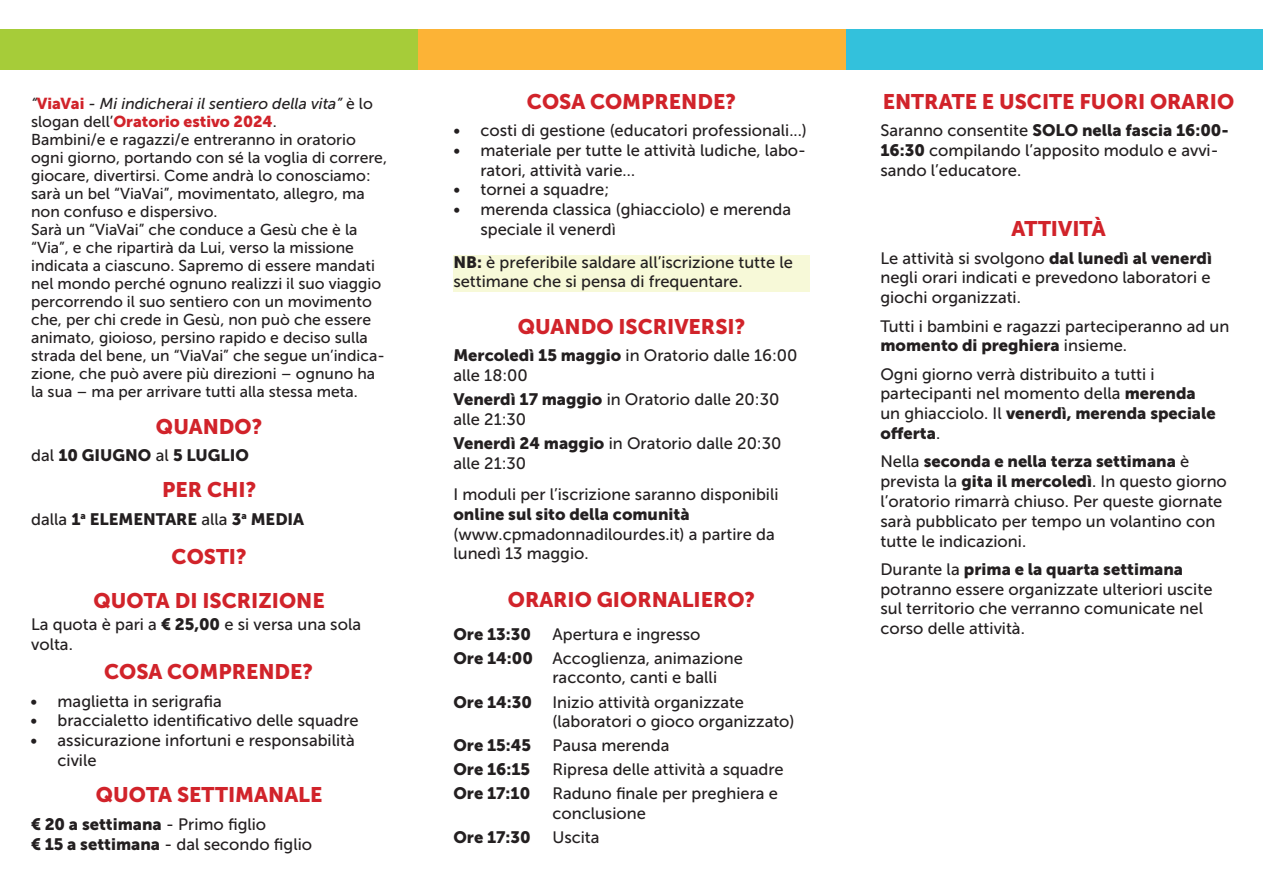
<style>
.page{position:relative;width:1263px;height:893px;background:#fff}
.page>*{position:absolute;margin:0;border:0;box-sizing:border-box;transform-origin:0 0}
.t1{font:21px "Museo Sans 900";color:#d1232a}
.t2{font:16.5px/19.8px "Museo Sans 500";color:#231f20}
.t3{font:16.5px "Museo Sans 900";color:#231f20}
.t4{font:15.75px/18px "Museo Sans 500";color:#231f20}
.t5{font:italic 15.75px/18px "Museo Sans 500";color:#231f20}
.s1{font-family:"Museo Sans 900";font-style:normal;color:#d1232a}
.s2{font-style:normal}
.s3{font-family:"Museo Sans 500"}
.s4{font-family:"Museo Sans 900"}
</style>
<div class="page">
<div style="left:386px;top:30px;width:460px;height:40px;background:#fcb336"></div>
<div style="left:0;top:30px;width:418px;height:40px;background:#a6cc39"></div>
<div style="left:846px;top:30px;width:417px;height:40px;background:#33c1dc"></div>
<div style="left:453px;top:255px;width:356px;height:37px;background:#f7f9d8"></div>
<p class="t5" style="left:31px;top:95px;width:343px">“<span class="s1">ViaVai</span> - Mi indicherai il sentiero della vita” <span class="s2">è lo slogan dell’</span><span class="s1">Oratorio estivo 2024</span><span class="s2">.</span></p>
<p class="t4" style="left:31px;top:131px;width:357px">Bambini/e e ragazzi/e entreranno in oratorio ogni giorno, portando con sé la voglia di correre, giocare, divertirsi. Come andrà lo conosciamo: sarà un bel “ViaVai”, movimentato, allegro, ma non confuso e dispersivo.</p>
<p class="t4" style="left:31px;top:221px;width:355px">Sarà un “ViaVai” che conduce a Gesù che è la “Via”, e che ripartirà da Lui, verso la missione indicata a ciascuno. Sapremo di essere mandati nel mondo perché ognuno realizzi il suo viaggio percorrendo il suo sentiero con un movimento che, per chi crede in Gesù, non può che essere animato, gioioso, persino rapido e deciso sulla strada del bene, un “ViaVai” che segue un’indica&shy;zione, che può avere più direzioni – ognuno ha la sua – ma per arrivare tutti alla stessa meta.</p>
<p class="t1" style="left:156px;top:414px;width:108px">QUANDO?</p>
<p class="t3" style="left:31px;top:446px;width:219px"><span class="s3">dal</span> 10 GIUGNO <span class="s3">al</span> 5 LUGLIO</p>
<p class="t1" style="left:162px;top:478px;width:96px">PER CHI?</p>
<p class="t3" style="left:31px;top:510px;width:275px"><span class="s3">dalla</span> 1<sup>a</sup> ELEMENTARE <span class="s3">alla</span> 3<sup>a</sup> MEDIA</p>
<p class="t1" style="left:172px;top:545px;width:77px">COSTI?</p>
<p class="t1" style="left:94px;top:589px;width:233px">QUOTA DI ISCRIZIONE</p>
<p class="t2" style="left:31px;top:615px;width:331px">La quota è pari a <span class="s4">€ 25,00</span> e si versa una sola volta.</p>
<p class="t1" style="left:104px;top:660px;width:211px">COSA COMPRENDE?</p>
<p class="t2" style="left:31px;top:691px;width:193px">• maglietta in serigrafia</p>
<p class="t2" style="left:31px;top:711px;width:330px">• braccialetto identificativo delle squadre</p>
<p class="t2" style="left:58px;top:731px;width:299px;text-indent:-27px">• assicurazione infortuni e responsabilità civile</p>
<p class="t1" style="left:96px;top:783px;width:228px">QUOTA SETTIMANALE</p>
<p class="t3" style="left:31px;top:815px;width:237px">€ 20 a settimana <span class="s3">- Primo figlio</span></p>
<p class="t2" style="left:31px;top:834px;width:283px"><span class="s4">€ 15 a settimana</span> - dal secondo figlio</p>
<p class="t1" style="left:527px;top:89px;width:211px">COSA COMPRENDE?</p>
<p class="t2" style="left:453px;top:121px;width:355px">• costi di gestione (educatori professionali...)</p>
<p class="t2" style="left:480px;top:140px;width:327px;text-indent:-27px">• materiale per tutte le attività ludiche, labo&shy;ratori, attività varie…</p>
<p class="t2" style="left:453px;top:180px;width:157px">• tornei a squadre;</p>
<p class="t2" style="left:480px;top:200px;width:312px;text-indent:-27px">• merenda classica (ghiacciolo) e merenda speciale il venerdì</p>
<p class="t2" style="left:453px;top:252px;width:341px"><span class="s4">NB:</span> è preferibile saldare all’iscrizione tutte le settimane che si pensa di frequentare.</p>
<p class="t1" style="left:518px;top:315px;width:229px">QUANDO ISCRIVERSI?</p>
<p class="t2" style="left:453px;top:346px;width:346px"><span class="s4">Mercoledì 15 maggio</span> in Oratorio dalle 16:00 alle 18:00</p>
<p class="t2" style="left:453px;top:390px;width:327px"><span class="s4">Venerdì 17 maggio</span> in Oratorio dalle 20:30 alle 21:30</p>
<p class="t2" style="left:453px;top:434px;width:330px"><span class="s4">Venerdì 24 maggio</span> in Oratorio dalle 20:30 alle 21:30</p>
<p class="t2" style="left:453px;top:484px;width:327px">I moduli per l’iscrizione saranno disponibili <span class="s4">online sul sito della comunità</span></p>
<p class="t2" style="left:453px;top:524px;width:323px">(www.cpmadonnadilourdes.it) a partire da lunedì 13 maggio.</p>
<p class="t1" style="left:508px;top:587px;width:249px">ORARIO GIORNALIERO?</p>
<p class="t3" style="left:453px;top:624px;width:79px">Ore 13:30</p>
<p class="t2" style="left:552px;top:624px;width:150px">Apertura e ingresso</p>
<p class="t2" style="left:552px;top:648px;width:192px;text-indent:-99px"><span class="s4">Ore 14:00</span> Accoglienza, animazione racconto, canti e balli</p>
<p class="t2" style="left:552px;top:692px;width:244px;text-indent:-99px"><span class="s4">Ore 14:30</span> Inizio attività organizzate (laboratori o gioco organizzato)</p>
<p class="t3" style="left:453px;top:736px;width:79px">Ore 15:45</p>
<p class="t2" style="left:552px;top:736px;width:119px">Pausa merenda</p>
<p class="t3" style="left:453px;top:760px;width:78px">Ore 16:15</p>
<p class="t2" style="left:552px;top:760px;width:233px">Ripresa delle attività a squadre</p>
<p class="t3" style="left:453px;top:784px;width:78px">Ore 17:10</p>
<p class="t2" style="left:552px;top:784px;width:227px">Raduno finale per preghiera e conclusione</p>
<p class="t3" style="left:453px;top:828px;width:79px">Ore 17:30</p>
<p class="t2" style="left:552px;top:828px;width:49px">Uscita</p>
<p class="t1" style="left:883px;top:89px;width:353px">ENTRATE E USCITE FUORI ORARIO</p>
<p class="t2" style="left:880px;top:121px;width:350px">Saranno consentite <span class="s4">SOLO nella fascia 16:00-<br>16:30</span> compilando l’apposito modulo e avvi&shy;sando l’educatore.</p>
<p class="t1" style="left:1011px;top:217px;width:96px">ATTIVITÀ</p>
<p class="t2" style="left:880px;top:248px;width:333px;text-align:justify">Le attività si svolgono <span class="s4">dal lunedì al venerdì </span>negli orari indicati e prevedono laboratori e giochi organizzati.</p>
<p class="t2" style="left:880px;top:316px;width:350px">Tutti i bambini e ragazzi parteciperanno ad un <span class="s4">momento di preghiera</span> insieme.</p>
<p class="t2" style="left:880px;top:364px;width:337px">Ogni giorno verrà distribuito a tutti i partecipanti nel momento della <span class="s4">merenda </span>un ghiacciolo. Il <span class="s4">venerdì, merenda speciale offerta</span>.</p>
<p class="t2" style="left:880px;top:452px;width:348px">Nella <span class="s4">seconda e nella terza settimana</span> è prevista la <span class="s4">gita il mercoledì</span>. In questo giorno l’oratorio rimarrà chiuso. Per queste giornate sarà pubblicato per tempo un volantino con tutte le indicazioni.</p>
<p class="t2" style="left:880px;top:559px;width:334px">Durante la <span class="s4">prima e la quarta settimana </span>potranno essere organizzate ulteriori uscite sul territorio che verranno comunicate nel corso delle attività.</p>
</div>
